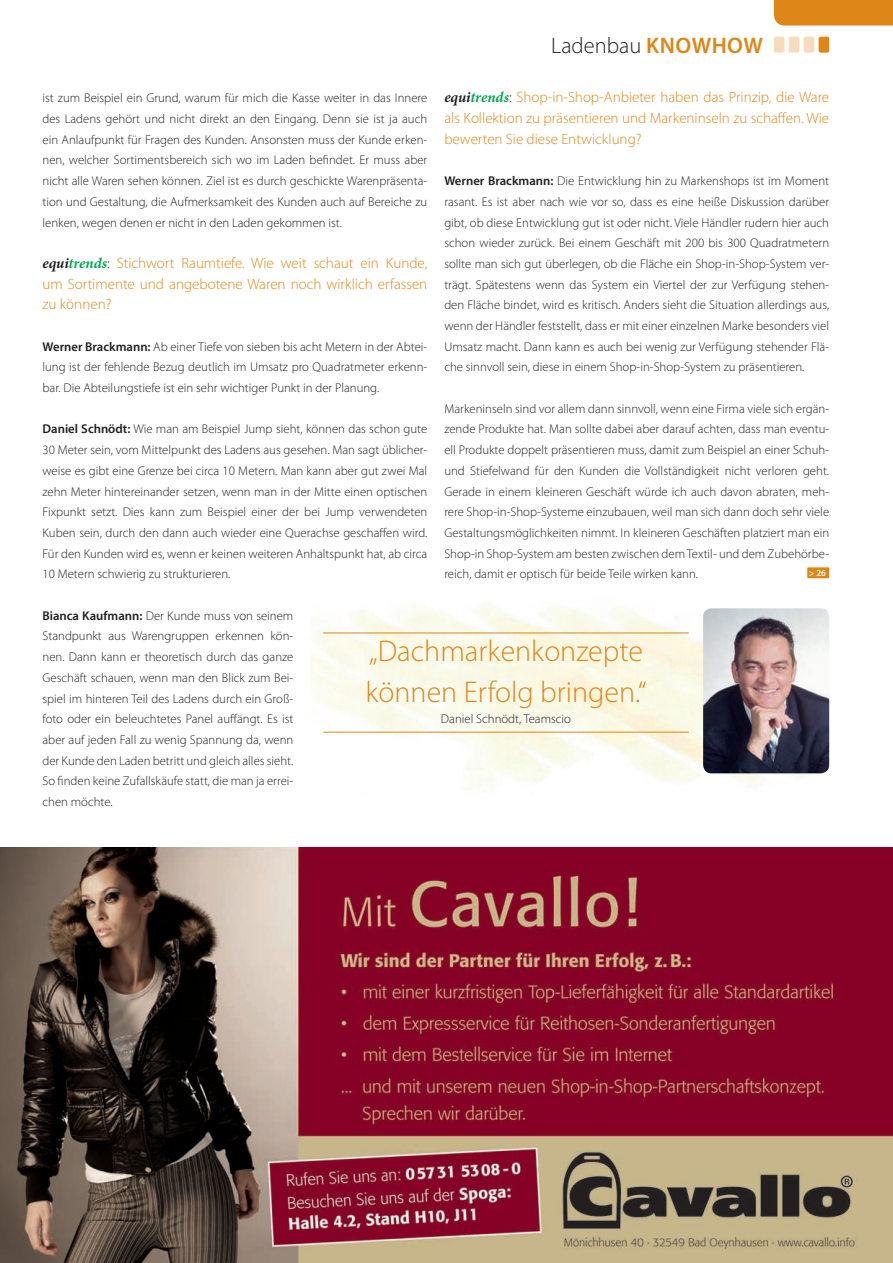
<style>
.page{position:relative;width:893px;height:1263px;background:#fff}
.page>*{position:absolute;margin:0;border:0;box-sizing:border-box;transform-origin:0 0}
.t1{font:300 30px/41.4px "Myriad Pro";color:#df8619}
.t2{font:300 22.5px "Myriad Pro";color:#231f20}
.t3{font:300 15px/20.7px "Myriad Pro";color:#df8619;text-align:justify}
.t4{font:300 12.75px/20.7px "Myriad Pro";color:#231f20;text-align:justify}
.t5{font:600 9px "Myriad Pro";color:#fff}
.s1{font-weight:600;color:#df8619}
.s2{font-family:"Minion Pro";font-weight:700;font-style:italic;color:#231f20}
.s3{font-family:"Minion Pro";font-weight:700;font-style:italic;color:#00a94e}
.s4{color:#231f20}
.s5{font-weight:600}
</style>
<div class="page">
<img style="left:0;top:847px;width:893px;height:416px">
<div style="left:774px;top:0;width:119px;height:26px;background:#df8619"></div>
<div style="left:774px;top:37px;width:10px;height:16px;background:#f8dbbb;border-radius:2px"></div>
<div style="left:789px;top:37px;width:10px;height:16px;background:#f8dbbb;border-radius:2px"></div>
<div style="left:804px;top:37px;width:10px;height:16px;background:#f8dbbb;border-radius:2px"></div>
<div style="left:819px;top:37px;width:10px;height:16px;background:#df8619;border-radius:2px"></div>
<img style="left:703px;top:608px;width:126px;height:165px">
<hr style="left:323px;top:632px;width:366px;height:1px;background:#df8619">
<hr style="left:323px;top:732px;width:366px;height:1px;background:#df8619">
<div style="left:807px;top:567px;width:22px;height:11px;background:#df8619"></div>
<h2 class="t2" style="left:551px;top:32px;width:213px">Ladenbau <span class="s1">KNOWHOW</span></h2>
<p class="t3" style="left:444px;top:87px;width:386px"><span class="s2">equi</span><span class="s3">trends</span><span class="s4">:</span> Shop-in-Shop-Anbieter haben das Prinzip, die Ware als Kollektion zu präsentieren und Markeninseln zu schaffen. Wie bewerten Sie diese Entwicklung?</p>
<p class="t4" style="left:444px;top:170px;width:386px"><span class="s5">Werner Brackmann:</span> Die Entwicklung hin zu Markenshops ist im Moment rasant. Es ist aber nach wie vor so, dass es eine heiße Diskussion darüber gibt, ob diese Entwicklung gut ist oder nicht. Viele Händler rudern hier auch schon wieder zurück. Bei einem Geschäft mit 200 bis 300 Quadratmetern sollte man sich gut überlegen, ob die Fläche ein Shop-in-Shop-System ver&shy;trägt. Spätestens wenn das System ein Viertel der zur Verfügung stehen&shy;den Fläche bindet, wird es kritisch. Anders sieht die Situation allerdings aus, wenn der Händler feststellt, dass er mit einer einzelnen Marke besonders viel Umsatz macht. Dann kann es auch bei wenig zur Verfügung stehender Flä&shy;che sinnvoll sein, diese in einem Shop-in-Shop-System zu präsentieren.</p>
<p class="t4" style="left:444px;top:398px;width:386px">Markeninseln sind vor allem dann sinnvoll, wenn eine Firma viele sich ergän&shy;zende Produkte hat. Man sollte dabei aber darauf achten, dass man eventu&shy;ell Produkte doppelt präsentieren muss, damit zum Beispiel an einer Schuh&shy;und Stiefelwand für den Kunden die Vollständigkeit nicht verloren geht.<br>Gerade in einem kleineren Geschäft würde ich auch davon abraten, meh&shy;rere Shop-in-Shop-Systeme einzubauen, weil man sich dann doch sehr viele Gestaltungsmöglichkeiten nimmt. In kleineren Geschäften platziert man ein Shop-in Shop-System am besten zwischen dem Textil- und dem Zubehörbe&shy;reich, damit er optisch für beide Teile wirken kann.</p>
<p class="t4" style="left:43px;top:88px;width:386px">ist zum Beispiel ein Grund, warum für mich die Kasse weiter in das Innere des Ladens gehört und nicht direkt an den Eingang. Denn sie ist ja auch ein Anlaufpunkt für Fragen des Kunden. Ansonsten muss der Kunde erken&shy;nen, welcher Sortimentsbereich sich wo im Laden befindet. Er muss aber nicht alle Waren sehen können. Ziel ist es durch geschickte Warenpräsenta&shy;tion und Gestaltung, die Aufmerksamkeit des Kunden auch auf Bereiche zu lenken, wegen denen er nicht in den Laden gekommen ist.</p>
<p class="t3" style="left:43px;top:252px;width:386px"><span class="s2">equi</span><span class="s3">trends</span><span class="s4">:</span> Stichwort Raumtiefe. Wie weit schaut ein Kunde, um Sortimente und angebotene Waren noch wirklich erfassen zu können?</p>
<p class="t4" style="left:43px;top:336px;width:386px"><span class="s5">Werner Brackmann:</span> Ab einer Tiefe von sieben bis acht Metern in der Abtei&shy;lung ist der fehlende Bezug deutlich im Umsatz pro Quadratmeter erkenn&shy;bar. Die Abteilungstiefe ist ein sehr wichtiger Punkt in der Planung.</p>
<p class="t4" style="left:43px;top:419px;width:386px"><span class="s5">Daniel Schnödt:</span> Wie man am Beispiel Jump sieht, können das schon gute 30 Meter sein, vom Mittelpunkt des Ladens aus gesehen. Man sagt üblicher&shy;weise es gibt eine Grenze bei circa 10 Metern. Man kann aber gut zwei Mal zehn Meter hintereinander setzen, wenn man in der Mitte einen optischen Fixpunkt setzt. Dies kann zum Beispiel einer der bei Jump verwendeten Kuben sein, durch den dann auch wieder eine Querachse geschaffen wird.<br>Für den Kunden wird es, wenn er keinen weiteren Anhaltspunkt hat, ab circa 10 Metern schwierig zu strukturieren.</p>
<p class="t4" style="left:43px;top:605px;width:252px"><span class="s5">Bianca Kaufmann:</span> Der Kunde muss von seinem Standpunkt aus Warengruppen erkennen kön&shy;nen. Dann kann er theoretisch durch das ganze Geschäft schauen, wenn man den Blick zum Bei&shy;spiel im hinteren Teil des Ladens durch ein Groß&shy;foto oder ein beleuchtetes Panel auffängt. Es ist aber auf jeden Fall zu wenig Spannung da, wenn der Kunde den Laden betritt und gleich alles sieht.<br>So finden keine Zufallskäufe statt, die man ja errei&shy;chen möchte.</p>
<p class="t5" style="left:809px;top:567px;width:18px">&gt; 26</p>
<h1 class="t1" style="left:366px;top:630px;width:282px">„Dachmarkenkonzepte können Erfolg bringen.“</h1>
<p class="t4" style="left:441px;top:708px;width:132px">Daniel Schnödt, Teamscio</p>
</div>
